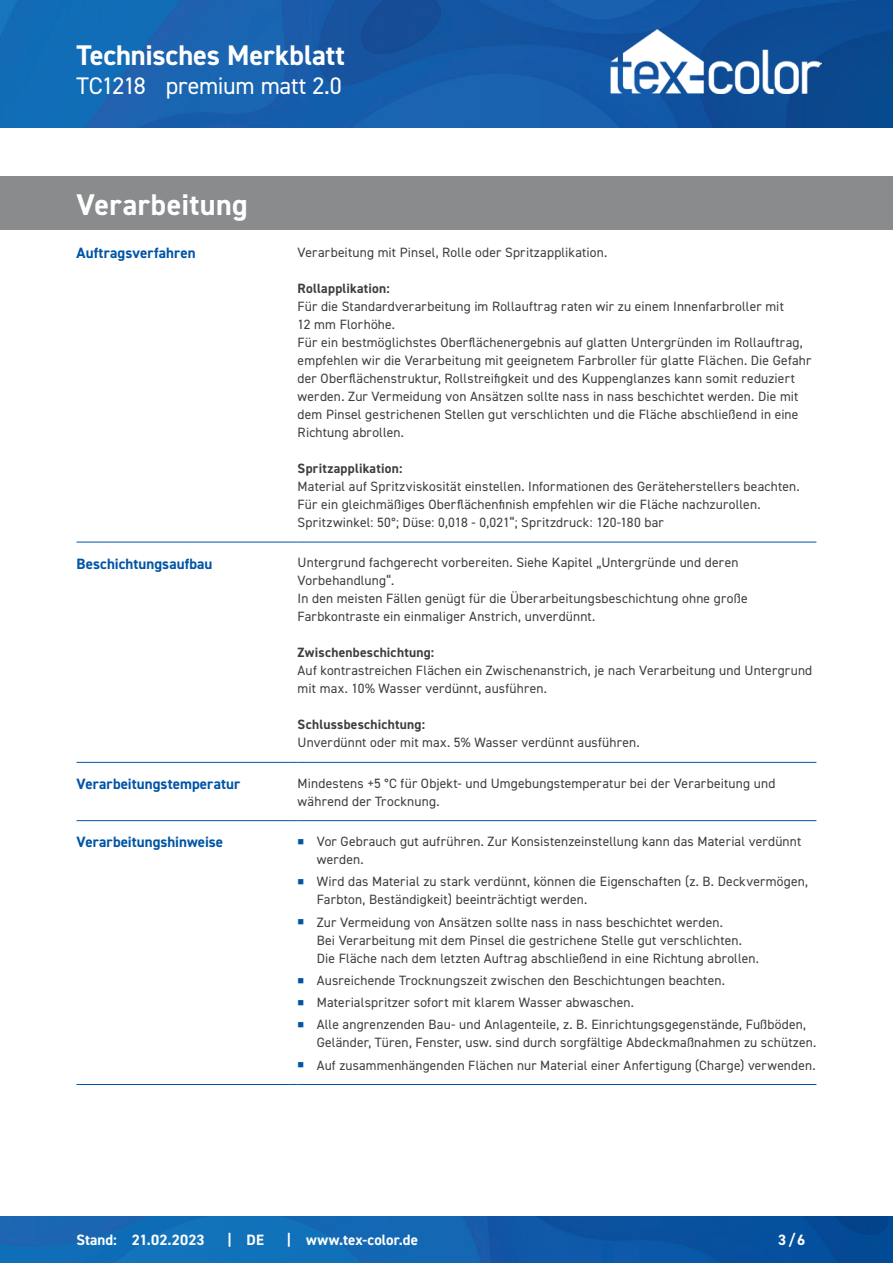
<style>
.page{position:relative;width:893px;height:1263px;background:#fff}
.page>*{position:absolute;margin:0;border:0;box-sizing:border-box;transform-origin:0 0}
.CB_AF_Kapitel_Uebers{font:700 30px "DIN2014";letter-spacing:.015em;color:#fff}
.CB_AF_Kopf_TM{font:700 28.5px "DIN2014";letter-spacing:-.005em;color:#fff}
.CB_AF_Kopf_Produktna{font:24px "DIN2014";letter-spacing:-.015em;color:#fff}
.CB_AF_Abschnitt_Uebe{font:700 15px "DIN2014";letter-spacing:.005em;color:#0154a6}
.CB_AF_Fuß_Stand_link{font:700 15px "DIN2014";letter-spacing:.005em;color:#fff}
.CB_AF_Text_Standard{font:13.5px/18px "DIN2014";letter-spacing:.01em;color:#3e3e3f}
.s1{font-weight:700}
</style>
<div class="page">
<img style="left:0;top:0;width:893px;height:128px">
<img style="left:0;top:1216px;width:893px;height:47px">
<hr style="left:77px;top:542px;width:212px;height:1px;background:#0154a6">
<hr style="left:298px;top:542px;width:518px;height:1px;background:#0154a6">
<hr style="left:77px;top:762px;width:212px;height:1px;background:#0154a6">
<hr style="left:298px;top:762px;width:518px;height:1px;background:#0154a6">
<hr style="left:77px;top:820px;width:212px;height:1px;background:#0154a6">
<hr style="left:298px;top:820px;width:518px;height:1px;background:#0154a6">
<hr style="left:77px;top:1084px;width:212px;height:1px;background:#0154a6">
<hr style="left:298px;top:1084px;width:518px;height:1px;background:#0154a6">
<div style="left:0;top:176px;width:893px;height:54px;background:#8a8b8c"></div>
<img style="left:610px;top:30px;width:211px;height:64px">
<p class="CB_AF_Kopf_TM" style="left:77px;top:36px;width:270px">Technisches Merkblatt</p>
<p class="CB_AF_Kopf_Produktna" style="left:77px;top:71px;width:71px">TC1218</p>
<p class="CB_AF_Kopf_Produktna" style="left:166px;top:71px;width:177px">premium matt 2.0</p>
<p class="CB_AF_Kapitel_Uebers" style="left:77px;top:184px;width:173px">Verarbeitung</p>
<p class="CB_AF_Abschnitt_Uebe" style="left:77px;top:243px;width:121px">Auftragsverfahren</p>
<p class="CB_AF_Text_Standard" style="left:298px;top:243px;width:311px">Verarbeitung mit Pinsel, Rolle oder Spritzapplikation.</p>
<p class="CB_AF_Text_Standard" style="left:298px;top:279px;width:515px"><span class="s1">Rollapplikation:<br></span>Für die Standardverarbeitung im Rollauftrag raten wir zu einem Innenfarbroller mit<br>12 mm Florhöhe.<br>Für ein bestmöglichstes Oberflächenergebnis auf glatten Untergründen im Rollauftrag, empfehlen wir die Verarbeitung mit geeignetem Farbroller für glatte Flächen. Die Gefahr der Oberflächenstruktur, Rollstreifigkeit und des Kuppenglanzes kann somit reduziert werden. Zur Vermeidung von Ansätzen sollte nass in nass beschichtet werden. Die mit dem Pinsel gestrichenen Stellen gut verschlichten und die Fläche abschließend in eine Richtung abrollen.</p>
<p class="CB_AF_Text_Standard" style="left:298px;top:459px;width:504px"><span class="s1">Spritzapplikation:<br></span>Material auf Spritzviskosität einstellen. Informationen des Geräteherstellers beachten.<br>Für ein gleichmäßiges Oberflächenfinish empfehlen wir die Fläche nachzurollen.<br>Spritzwinkel: 50°; Düse: 0,018 - 0,021“; Spritzdruck: 120-180 bar</p>
<p class="CB_AF_Abschnitt_Uebe" style="left:77px;top:553px;width:137px">Beschichtungsaufbau</p>
<p class="CB_AF_Text_Standard" style="left:298px;top:553px;width:451px">Untergrund fachgerecht vorbereiten. Siehe Kapitel „Untergründe und deren Vorbehandlung“.<br>In den meisten Fällen genügt für die Überarbeitungsbeschichtung ohne große Farbkontraste ein einmaliger Anstrich, unverdünnt.</p>
<p class="CB_AF_Text_Standard" style="left:298px;top:643px;width:516px"><span class="s1">Zwischenbeschichtung:<br></span>Auf kontrastreichen Flächen ein Zwischenanstrich, je nach Verarbeitung und Untergrund mit max. 10% Wasser verdünnt, ausführen.</p>
<p class="CB_AF_Text_Standard" style="left:298px;top:715px;width:344px"><span class="s1">Schlussbeschichtung:<br></span>Unverdünnt oder mit max. 5% Wasser verdünnt ausführen.</p>
<p class="CB_AF_Abschnitt_Uebe" style="left:77px;top:774px;width:165px">Verarbeitungstemperatur</p>
<p class="CB_AF_Text_Standard" style="left:298px;top:774px;width:479px">Mindestens +5 °C für Objekt- und Umgebungstemperatur bei der Verarbeitung und während der Trocknung.</p>
<p class="CB_AF_Abschnitt_Uebe" style="left:77px;top:832px;width:148px">Verarbeitungshinweise</p>
<p class="CB_AF_Text_Standard" style="left:317px;top:832px;width:486px">Vor Gebrauch gut aufrühren. Zur Konsistenzeinstellung kann das Material verdünnt werden.</p>
<p class="CB_AF_Text_Standard" style="left:317px;top:872px;width:493px">Wird das Material zu stark verdünnt, können die Eigenschaften (z. B. Deckvermögen,<br>Farbton, Beständigkeit) beeinträchtigt werden.</p>
<p class="CB_AF_Text_Standard" style="left:317px;top:913px;width:444px">Zur Vermeidung von Ansätzen sollte nass in nass beschichtet werden.<br>Bei Verarbeitung mit dem Pinsel die gestrichene Stelle gut verschlichten.<br>Die Fläche nach dem letzten Auftrag abschließend in eine Richtung abrollen.</p>
<p class="CB_AF_Text_Standard" style="left:317px;top:971px;width:410px">Ausreichende Trocknungszeit zwischen den Beschichtungen beachten.</p>
<p class="CB_AF_Text_Standard" style="left:317px;top:993px;width:319px">Materialspritzer sofort mit klarem Wasser abwaschen.</p>
<p class="CB_AF_Text_Standard" style="left:317px;top:1015px;width:501px">Alle angrenzenden Bau- und Anlagenteile, z. B. Einrichtungsgegenstände, Fußböden,<br>Geländer, Türen, Fenster, usw. sind durch sorgfältige Abdeckmaßnahmen zu schützen.</p>
<p class="CB_AF_Text_Standard" style="left:317px;top:1056px;width:500px">Auf zusammenhängenden Flächen nur Material einer Anfertigung (Charge) verwenden.</p>
<p class="CB_AF_Fuß_Stand_link" style="left:77px;top:1230px;width:42px">Stand:</p>
<p class="CB_AF_Fuß_Stand_link" style="left:132px;top:1230px;width:74px">21.02.2023</p>
<p class="CB_AF_Fuß_Stand_link" style="left:227px;top:1229px;width:6px">|</p>
<p class="CB_AF_Fuß_Stand_link" style="left:247px;top:1230px;width:19px">DE</p>
<p class="CB_AF_Fuß_Stand_link" style="left:287px;top:1229px;width:6px">|</p>
<p class="CB_AF_Fuß_Stand_link" style="left:306px;top:1230px;width:113px">www.tex-color.de</p>
<p class="CB_AF_Fuß_Stand_link" style="left:778px;top:1230px;width:29px">3/6</p>
</div>
